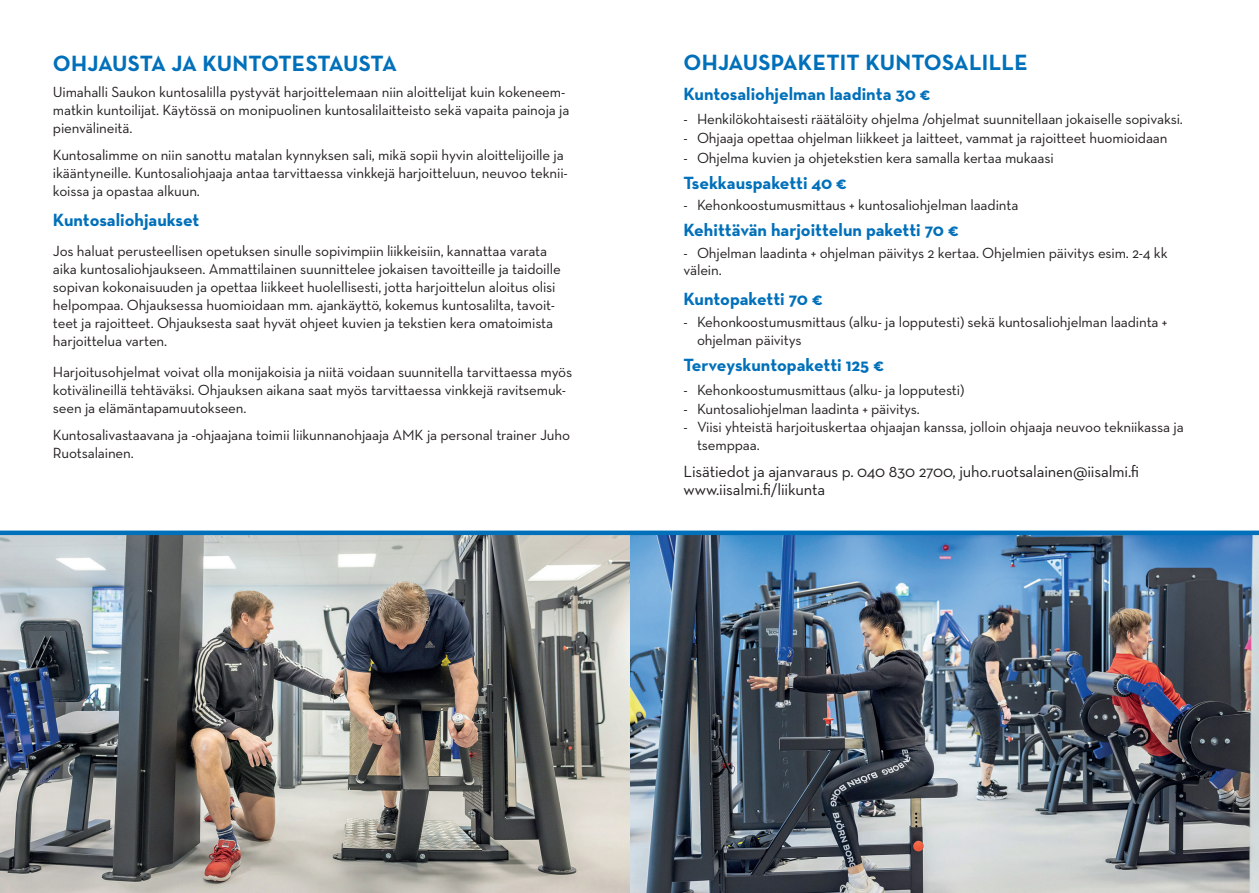
<style>
.page{position:relative;width:1259px;height:893px;background:#fff}
.page>*{position:absolute;margin:0;border:0;box-sizing:border-box;transform-origin:0 0}
.t1{font:700 22.5px "Neutra Text";letter-spacing:.005em;color:#0070ba}
.t2{font:700 18px "Neutra Text";color:#0070ba}
.t3{font:16.5px/18px "Neutra Text";letter-spacing:-.01em;color:#231f20}
.t4{font:15px/18px "Neutra Text";letter-spacing:-.01em;color:#231f20}
</style>
<div class="page">
<img style="left:0;top:535px;width:1259px;height:358px">
<hr style="left:0;top:531px;width:1259px;height:4px;background:#0070ba">
<h1 class="t1" style="left:53px;top:49px;width:345px">OHJAUSTA JA KUNTOTESTAUSTA</h1>
<p class="t4" style="left:53px;top:83px;width:518px">Uimahalli Saukon kuntosalilla pystyvät harjoittelemaan niin aloittelijat kuin kokeneem&shy;matkin kuntoilijat. Käytössä on monipuolinen kuntosalilaitteisto sekä vapaita painoja ja pienvälineitä.</p>
<p class="t4" style="left:53px;top:145px;width:516px">Kuntosalimme on niin sanottu matalan kynnyksen sali, mikä sopii hyvin aloittelijoille ja ikääntyneille. Kuntosaliohjaaja antaa tarvittaessa vinkkejä harjoitteluun, neuvoo teknii&shy;koissa ja opastaa alkuun.</p>
<p class="t2" style="left:53px;top:208px;width:148px">Kuntosaliohjaukset</p>
<p class="t4" style="left:53px;top:242px;width:509px">Jos haluat perusteellisen opetuksen sinulle sopivimpiin liikkeisiin, kannattaa varata aika kuntosaliohjaukseen. Ammattilainen suunnittelee jokaisen tavoitteille ja taidoille sopivan kokonaisuuden ja opettaa liikkeet huolellisesti, jotta harjoittelun aloitus olisi helpompaa. Ohjauksessa huomioidaan mm. ajankäyttö, kokemus kuntosalilta, tavoit&shy;teet ja rajoitteet. Ohjauksesta saat hyvät ohjeet kuvien ja tekstien kera omatoimista harjoittelua varten.</p>
<p class="t4" style="left:53px;top:363px;width:521px">Harjoitusohjelmat voivat olla monijakoisia ja niitä voidaan suunnitella tarvittaessa myös kotivälineillä tehtäväksi. Ohjauksen aikana saat myös tarvittaessa vinkkejä ravitsemuk&shy;seen ja elämäntapamuutokseen.</p>
<p class="t4" style="left:53px;top:425px;width:519px">Kuntosalivastaavana ja -ohjaajana toimii liikunnanohjaaja AMK ja personal trainer Juho<br>Ruotsalainen.</p>
<h1 class="t1" style="left:683px;top:48px;width:346px">OHJAUSPAKETIT KUNTOSALILLE</h1>
<p class="t2" style="left:683px;top:83px;width:249px">Kuntosaliohjelman laadinta 30 €</p>
<p class="t4" style="left:683px;top:110px;width:501px">- Henkilökohtaisesti räätälöity ohjelma /ohjelmat suunnitellaan jokaiselle sopivaksi.</p>
<p class="t4" style="left:683px;top:129px;width:485px">- Ohjaaja opettaa ohjelman liikkeet ja laitteet, vammat ja rajoitteet huomioidaan</p>
<p class="t4" style="left:683px;top:149px;width:372px">- Ohjelma kuvien ja ohjetekstien kera samalla kertaa mukaasi</p>
<p class="t2" style="left:683px;top:171px;width:165px">Tsekkauspaketti 40 €</p>
<p class="t4" style="left:683px;top:196px;width:336px">- Kehonkoostumusmittaus + kuntosaliohjelman laadinta</p>
<p class="t2" style="left:683px;top:219px;width:277px">Kehittävän harjoittelun paketti 70 €</p>
<p class="t4" style="left:683px;top:244px;width:485px;line-height:17.2px">- Ohjelman laadinta + ohjelman päivitys 2 kertaa. Ohjelmien päivitys esim. 2-4 kk välein.</p>
<p class="t2" style="left:683px;top:288px;width:141px">Kuntopaketti 70 €</p>
<p class="t4" style="left:697px;top:313px;width:472px;text-indent:-14px">- Kehonkoostumusmittaus (alku- ja lopputesti) sekä kuntosaliohjelman laadinta + ohjelman päivitys</p>
<p class="t2" style="left:683px;top:354px;width:202px">Terveyskuntopaketti 125 €</p>
<p class="t4" style="left:683px;top:380px;width:282px">- Kehonkoostumusmittaus (alku- ja lopputesti)</p>
<p class="t4" style="left:683px;top:400px;width:238px">- Kuntosaliohjelman laadinta + päivitys.</p>
<p class="t4" style="left:697px;top:418px;width:488px;text-indent:-14px">- Viisi yhteistä harjoituskertaa ohjaajan kanssa, jolloin ohjaaja neuvoo tekniikassa ja tsemppaa.</p>
<p class="t3" style="left:683px;top:462px;width:457px">Lisätiedot ja ajanvaraus p. 040 830 2700, juho.ruotsalainen@iisalmi.fi www.iisalmi.fi/liikunta</p>
</div>
